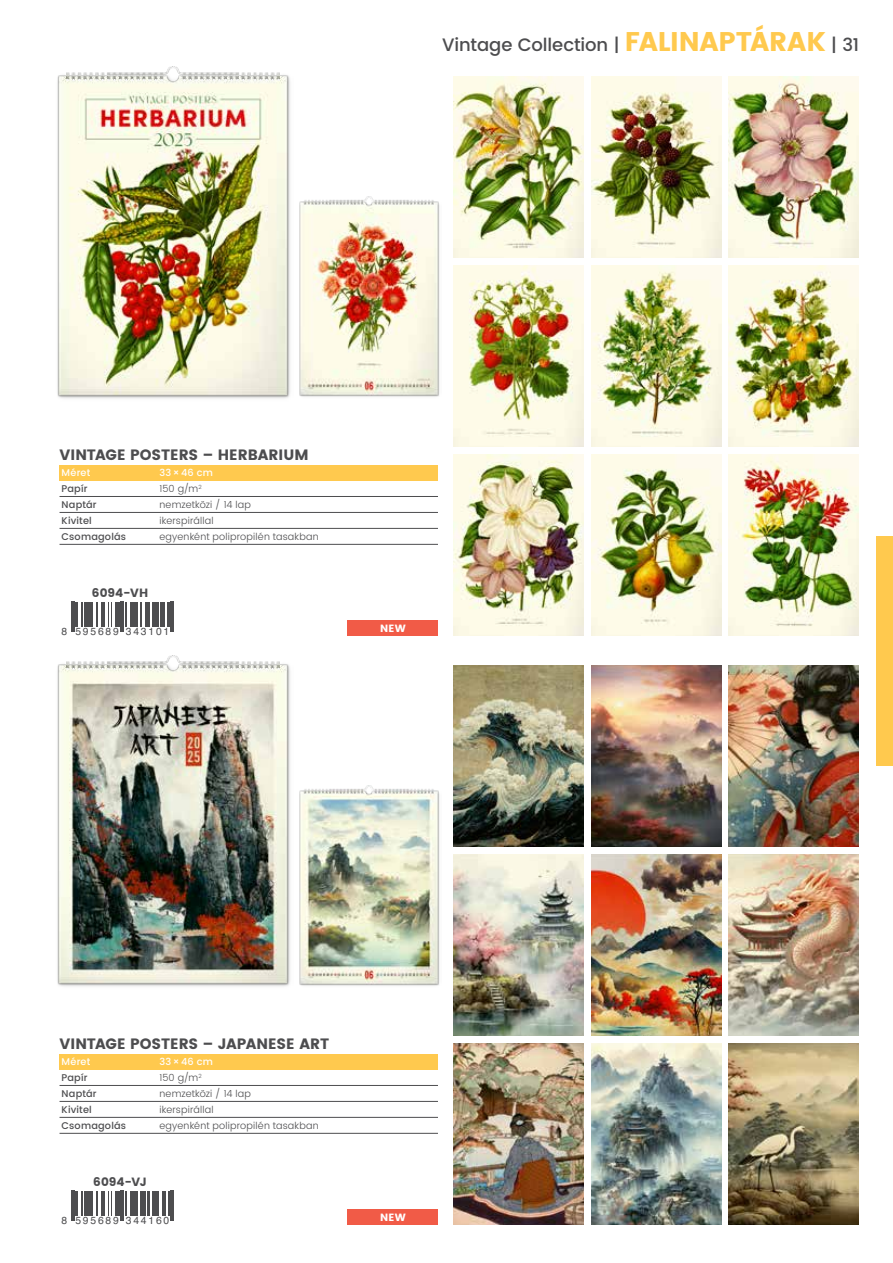
<style>
.page{position:relative;width:893px;height:1263px;background:#fff}
.page>*{position:absolute;margin:0;border:0;box-sizing:border-box;transform-origin:0 0}
.t1{font:500 18px "Poppins";letter-spacing:-.005em;color:#4d4d4f}
.t2{font:700 15px "Poppins";color:#4d4d4f}
.t3{font:700 12px "Poppins";letter-spacing:.005em;color:#4d4d4f}
.t4{font:700 10.5px "Poppins";letter-spacing:.03em;color:#fff}
.t5{font:10.35px "Helvetica";letter-spacing:.17em;color:#4d4d4f}
.t6{font:300 9.75px "Poppins";letter-spacing:.02em;color:#4d4d4f}
.t7{font:500 9.75px "Poppins";letter-spacing:.015em;color:#4d4d4f}
.t8{font:500 9.75px "Poppins";letter-spacing:.015em;color:#fff}
.s1{font-weight:700;font-size:27px;color:#ffc94e}
</style>
<div class="page">
<div style="left:876px;top:536px;width:17px;height:229px;background:#ffc94e"></div>
<hr style="left:71px;top:602px;width:1px;height:30px;background:#4d4d4f">
<hr style="left:73px;top:602px;width:2px;height:30px;background:#4d4d4f">
<hr style="left:76px;top:602px;width:2px;height:25px;background:#4d4d4f">
<svg style="left:81px;top:602px;width:4px;height:25px"></svg>
<hr style="left:86px;top:602px;width:4px;height:25px;background:#4d4d4f">
<hr style="left:91px;top:602px;width:2px;height:25px;background:#4d4d4f">
<svg style="left:96px;top:602px;width:20px;height:25px"></svg>
<hr style="left:118px;top:602px;width:2px;height:25px;background:#4d4d4f">
<hr style="left:121px;top:602px;width:1px;height:30px;background:#4d4d4f">
<hr style="left:123px;top:602px;width:1px;height:30px;background:#4d4d4f">
<svg style="left:125px;top:602px;width:1px;height:25px"></svg>
<hr style="left:130px;top:602px;width:2px;height:25px;background:#4d4d4f">
<svg style="left:133px;top:602px;width:1px;height:25px"></svg>
<hr style="left:135px;top:602px;width:3px;height:25px;background:#4d4d4f">
<svg style="left:140px;top:602px;width:1px;height:25px"></svg>
<hr style="left:145px;top:602px;width:2px;height:25px;background:#4d4d4f">
<hr style="left:148px;top:602px;width:2px;height:25px;background:#4d4d4f">
<hr style="left:152px;top:602px;width:2px;height:25px;background:#4d4d4f">
<hr style="left:155px;top:602px;width:3px;height:25px;background:#4d4d4f">
<svg style="left:161px;top:602px;width:1px;height:25px"></svg>
<hr style="left:163px;top:602px;width:2px;height:25px;background:#4d4d4f">
<hr style="left:167px;top:602px;width:2px;height:25px;background:#4d4d4f">
<hr style="left:170px;top:602px;width:1px;height:30px;background:#4d4d4f">
<hr style="left:172px;top:602px;width:1px;height:30px;background:#4d4d4f">
<hr style="left:71px;top:1191px;width:1px;height:30px;background:#4d4d4f">
<hr style="left:73px;top:1191px;width:2px;height:30px;background:#4d4d4f">
<hr style="left:76px;top:1191px;width:2px;height:24px;background:#4d4d4f">
<svg style="left:81px;top:1191px;width:4px;height:24px"></svg>
<hr style="left:86px;top:1191px;width:4px;height:24px;background:#4d4d4f">
<hr style="left:91px;top:1191px;width:2px;height:24px;background:#4d4d4f">
<svg style="left:96px;top:1191px;width:20px;height:24px"></svg>
<hr style="left:118px;top:1191px;width:2px;height:24px;background:#4d4d4f">
<hr style="left:121px;top:1191px;width:1px;height:30px;background:#4d4d4f">
<hr style="left:123px;top:1191px;width:1px;height:30px;background:#4d4d4f">
<svg style="left:125px;top:1191px;width:1px;height:24px"></svg>
<hr style="left:130px;top:1191px;width:2px;height:24px;background:#4d4d4f">
<svg style="left:133px;top:1191px;width:1px;height:24px"></svg>
<hr style="left:135px;top:1191px;width:3px;height:24px;background:#4d4d4f">
<svg style="left:140px;top:1191px;width:1px;height:24px"></svg>
<hr style="left:142px;top:1191px;width:3px;height:24px;background:#4d4d4f">
<hr style="left:148px;top:1191px;width:2px;height:24px;background:#4d4d4f">
<hr style="left:152px;top:1191px;width:2px;height:24px;background:#4d4d4f">
<svg style="left:155px;top:1191px;width:3px;height:24px"></svg>
<hr style="left:163px;top:1191px;width:3px;height:24px;background:#4d4d4f">
<svg style="left:168px;top:1191px;width:1px;height:24px"></svg>
<hr style="left:170px;top:1191px;width:1px;height:30px;background:#4d4d4f">
<hr style="left:172px;top:1191px;width:1px;height:30px;background:#4d4d4f">
<div style="left:60px;top:465px;width:378px;height:15px;background:#ffc94e"></div>
<hr style="left:60px;top:496px;width:378px;height:1px;background:#4d4d4f">
<hr style="left:60px;top:512px;width:378px;height:1px;background:#4d4d4f">
<hr style="left:60px;top:528px;width:378px;height:1px;background:#4d4d4f">
<hr style="left:60px;top:544px;width:378px;height:1px;background:#4d4d4f">
<div style="left:60px;top:1054px;width:378px;height:15px;background:#ffc94e"></div>
<hr style="left:60px;top:1085px;width:378px;height:1px;background:#4d4d4f">
<hr style="left:60px;top:1101px;width:378px;height:1px;background:#4d4d4f">
<hr style="left:60px;top:1117px;width:378px;height:1px;background:#4d4d4f">
<hr style="left:60px;top:1133px;width:378px;height:1px;background:#4d4d4f">
<div style="left:348px;top:620px;width:90px;height:16px;background:#f15b47"></div>
<div style="left:348px;top:1209px;width:90px;height:16px;background:#f15b47"></div>
<img style="left:299px;top:197px;width:141px;height:200px">
<img style="left:299px;top:786px;width:141px;height:200px">
<img style="left:57px;top:67px;width:233px;height:332px">
<img style="left:57px;top:656px;width:233px;height:331px">
<img style="left:454px;top:77px;width:130px;height:181px">
<img style="left:454px;top:665px;width:130px;height:182px">
<img style="left:454px;top:265px;width:130px;height:182px">
<img style="left:454px;top:854px;width:130px;height:182px">
<img style="left:454px;top:454px;width:130px;height:182px">
<img style="left:454px;top:1043px;width:130px;height:182px">
<img style="left:591px;top:77px;width:130px;height:181px">
<img style="left:591px;top:665px;width:130px;height:182px">
<img style="left:591px;top:265px;width:130px;height:182px">
<img style="left:591px;top:854px;width:130px;height:182px">
<img style="left:591px;top:454px;width:130px;height:182px">
<img style="left:591px;top:1043px;width:130px;height:182px">
<img style="left:729px;top:77px;width:130px;height:181px">
<img style="left:729px;top:665px;width:130px;height:182px">
<img style="left:729px;top:265px;width:130px;height:182px">
<img style="left:729px;top:854px;width:130px;height:182px">
<img style="left:729px;top:454px;width:130px;height:182px">
<img style="left:729px;top:1043px;width:130px;height:182px">
<h1 class="t1" style="left:442px;top:31px;width:418px">Vintage Collection | <span class="s1">FALINAPTÁRAK</span> | 31</h1>
<h2 class="t2" style="left:60px;top:446px;width:251px">VINTAGE POSTERS – HERBARIUM</h2>
<p class="t8" style="left:62px;top:465px;width:30px">Méret</p>
<p class="t8" style="left:159px;top:465px;width:55px">33×46 cm</p>
<p class="t7" style="left:62px;top:481px;width:27px">Papír</p>
<p class="t6" style="left:159px;top:482px;width:44px">150 g/m<sup>2</sup></p>
<p class="t7" style="left:62px;top:497px;width:36px">Naptár</p>
<p class="t6" style="left:159px;top:498px;width:93px">nemzetközi / 14 lap</p>
<p class="t7" style="left:62px;top:513px;width:32px">Kivitel</p>
<p class="t6" style="left:159px;top:513px;width:56px">ikerspirállal</p>
<p class="t7" style="left:62px;top:529px;width:66px">Csomagolás</p>
<p class="t6" style="left:159px;top:529px;width:161px">egyenként polipropilén tasakban</p>
<p class="t3" style="left:92px;top:586px;width:58px">6094-VH</p>
<p class="t5" style="left:62px;top:624px;width:109px">8 595689 343101</p>
<p class="t4" style="left:380px;top:622px;width:27px">NEW</p>
<h2 class="t2" style="left:60px;top:1035px;width:271px">VINTAGE POSTERS – JAPANESE ART</h2>
<p class="t8" style="left:62px;top:1054px;width:30px">Méret</p>
<p class="t8" style="left:159px;top:1054px;width:55px">33×46 cm</p>
<p class="t7" style="left:62px;top:1070px;width:27px">Papír</p>
<p class="t6" style="left:159px;top:1070px;width:44px">150 g/m<sup>2</sup></p>
<p class="t7" style="left:62px;top:1086px;width:36px">Naptár</p>
<p class="t6" style="left:159px;top:1086px;width:93px">nemzetközi / 14 lap</p>
<p class="t7" style="left:62px;top:1102px;width:32px">Kivitel</p>
<p class="t6" style="left:159px;top:1102px;width:56px">ikerspirállal</p>
<p class="t7" style="left:62px;top:1118px;width:66px">Csomagolás</p>
<p class="t6" style="left:159px;top:1118px;width:161px">egyenként polipropilén tasakban</p>
<p class="t3" style="left:93px;top:1175px;width:55px">6094-VJ</p>
<p class="t5" style="left:62px;top:1213px;width:109px">8 595689 344160</p>
<p class="t4" style="left:380px;top:1211px;width:27px">NEW</p>
</div>
